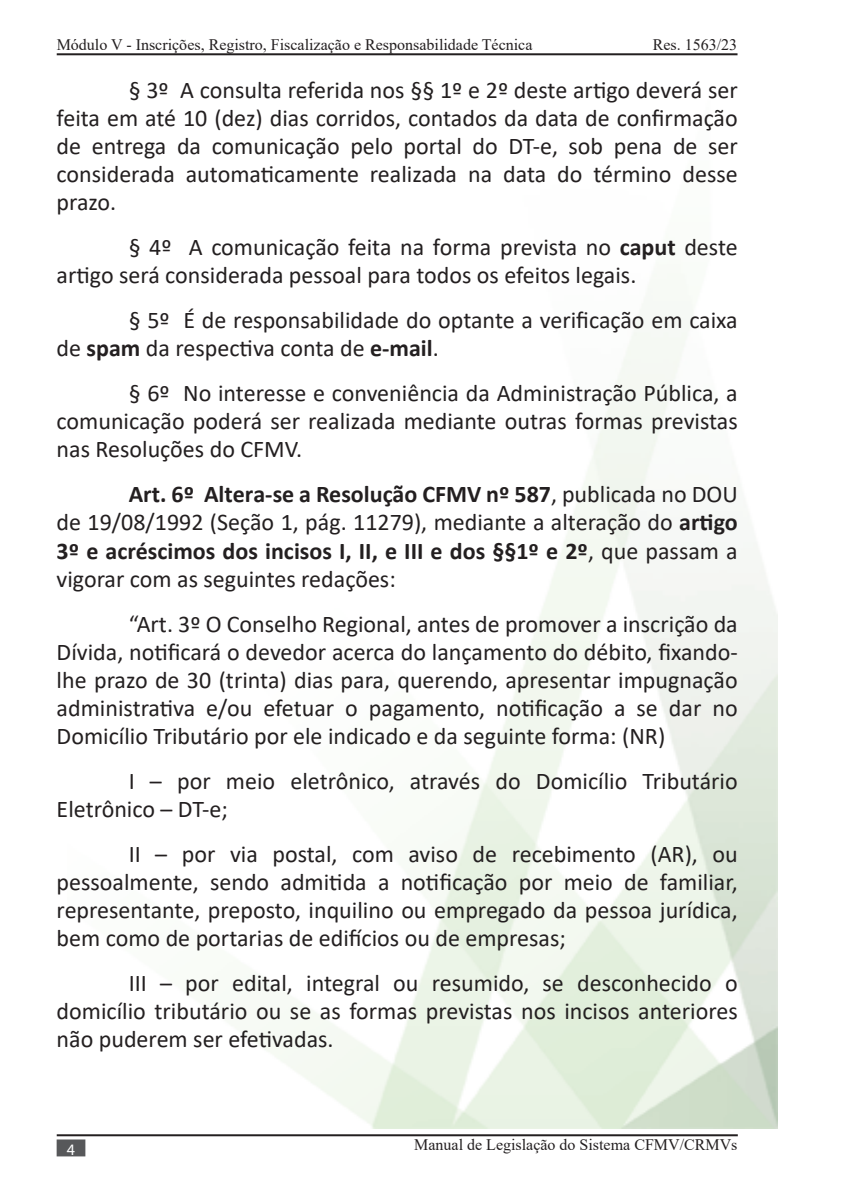
<style>
.page{position:relative;width:851px;height:1191px;background:#fff}
.page>*{position:absolute;margin:0;border:0;box-sizing:border-box;transform-origin:0 0}
.t1{font:24px/28px "Calibri";color:#231f20;text-align:justify}
.t2{font:16px "Times New Roman";color:#231f20}
.t3{font:16px "Myriad Pro";color:#fff}
.s1{font-weight:700}
</style>
<div class="page">
<hr style="left:57px;top:1134px;width:680px;height:2px;background:#231f20">
<div style="left:57px;top:1139px;width:28px;height:17px;background:#57585a;border:2px solid #57585a"></div>
<hr style="left:57px;top:53px;width:680px;height:2px;background:#231f20">
<p class="t2" style="left:57px;top:34px;width:477px">Módulo V - Inscrições, Registro, Fiscalização e Responsabilidade Técnica</p>
<p class="t2" style="left:652px;top:34px;width:86px">Res. 1563/23</p>
<p class="t1" style="left:57px;top:76px;width:682px;text-indent:72px">§ 3º A consulta referida nos §§ 1º e 2º deste artigo deverá ser feita em até 10 (dez) dias corridos, contados da data de confirmação de entrega da comunicação pelo portal do DT-e, sob pena de ser considerada automaticamente realizada na data do término desse prazo.</p>
<p class="t1" style="left:57px;top:233px;width:682px;text-indent:72px">§ 4º A comunicação feita na forma prevista no <span class="s1">caput</span> deste artigo será considerada pessoal para todos os efeitos legais.</p>
<p class="t1" style="left:57px;top:306px;width:682px;text-indent:72px">§ 5º É de responsabilidade do optante a verificação em caixa de <span class="s1">spam</span> da respectiva conta de <span class="s1">e-mail</span>.</p>
<p class="t1" style="left:57px;top:379px;width:682px;text-indent:72px">§ 6º No interesse e conveniência da Administração Pública, a comunicação poderá ser realizada mediante outras formas previstas nas Resoluções do CFMV.</p>
<p class="t1" style="left:57px;top:480px;width:682px;text-indent:72px"><span class="s1">Art. 6º Altera-se a Resolução CFMV nº 587</span>, publicada no DOU de 19/08/1992 (Seção 1, pág. 11279), mediante a alteração do <span class="s1">artigo 3º e acréscimos dos incisos I, II, e III e dos §§1º e 2º</span>, que passam a vigorar com as seguintes redações:</p>
<p class="t1" style="left:57px;top:609px;width:682px;text-indent:72px">“Art. 3º O Conselho Regional, antes de promover a inscrição da Dívida, notificará o devedor acerca do lançamento do débito, fixando&shy;lhe prazo de 30 (trinta) dias para, querendo, apresentar impugnação administrativa e/ou efetuar o pagamento, notificação a se dar no Domicílio Tributário por ele indicado e da seguinte forma: (NR)</p>
<p class="t1" style="left:57px;top:766px;width:682px;text-indent:72px">I – por meio eletrônico, através do Domicílio Tributário<br>Eletrônico – DT-e;</p>
<p class="t1" style="left:57px;top:839px;width:682px;text-indent:72px">II – por via postal, com aviso de recebimento (AR), ou pessoalmente, sendo admitida a notificação por meio de familiar, representante, preposto, inquilino ou empregado da pessoa jurídica, bem como de portarias de edifícios ou de empresas;</p>
<p class="t1" style="left:57px;top:968px;width:682px;text-indent:72px">III – por edital, integral ou resumido, se desconhecido o domicílio tributário ou se as formas previstas nos incisos anteriores não puderem ser efetivadas.</p>
<p class="t3" style="left:67px;top:1139px;width:10px">4</p>
<p class="t2" style="left:414px;top:1133px;width:325px">Manual de Legislação do Sistema CFMV/CRMVs</p>
</div>
